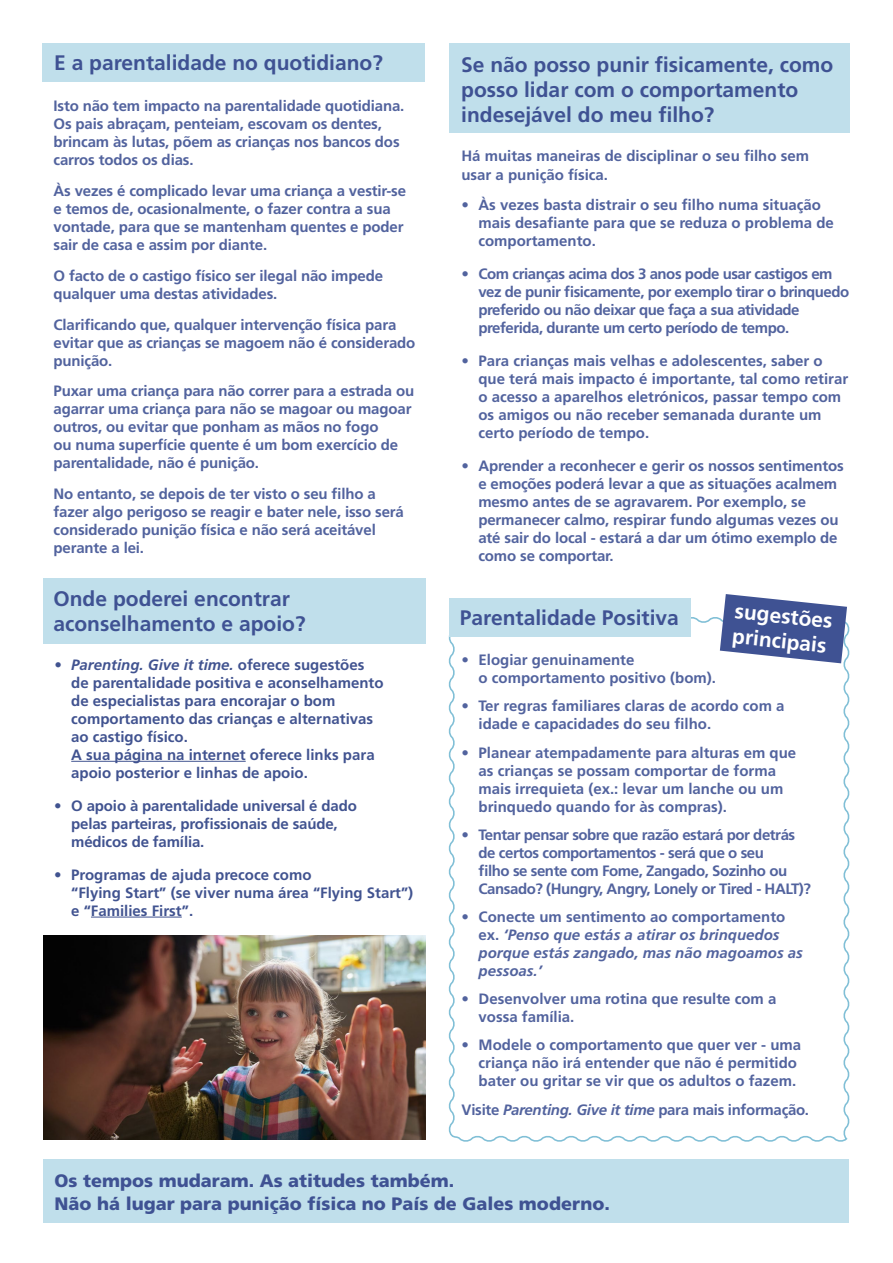
<style>
.page{position:relative;width:893px;height:1263px;background:#fff}
.page>*{position:absolute;margin:0;border:0;box-sizing:border-box;transform-origin:0 0}
.t1{font:700 21px/25.2px "Frutiger LT Std";color:#3f5293}
.t2{font:700 21px/25.2px "Frutiger LT Std";color:#fff}
.t3{font:900 18px/22.5px "Frutiger LT Std";color:#3f5293}
.t4{font:700 15px/18px "Frutiger LT Std";letter-spacing:-.01em;color:#52639e}
.t5{font:700 15px/18px "Frutiger LT Std";color:#415390}
.t6{font:700 15px/18px "Frutiger LT Std";letter-spacing:-.03em;color:#52639e}
.t7{font:italic 700 15px/18px "Frutiger LT Std";color:#52639e}
.s1{font-style:italic}
.s2{font-style:normal}
</style>
<div class="page">
<div style="left:43px;top:44px;width:382px;height:38px;background:#c0dfeb"></div>
<div style="left:44px;top:578px;width:382px;height:66px;background:#c0dfeb"></div>
<img style="left:44px;top:935px;width:382px;height:204px">
<div style="left:449px;top:44px;width:400px;height:89px;background:#c0dfeb"></div>
<hr style="left:91px;top:917px;width:91px;height:1px;background:#415390">
<svg style="left:448px;top:615px;width:402px;height:527px"></svg>
<hr style="left:71px;top:761px;width:175px;height:1px;background:#415390">
<div style="left:449px;top:598px;width:241px;height:39px;background:#c0dfeb"></div>
<svg style="left:720px;top:594px;width:127px;height:69px"></svg>
<div style="left:44px;top:1159px;width:805px;height:64px;background:#c0dfeb"></div>
<p class="t1" style="left:54px;top:50px;width:330px">E a parentalidade no quotidiano?</p>
<p class="t4" style="left:53px;top:97px;width:352px">Isto não tem impacto na parentalidade quotidiana.<br>Os pais abraçam, penteiam, escovam os dentes, brincam às lutas, põem as crianças nos bancos dos carros todos os dias.</p>
<p class="t4" style="left:53px;top:182px;width:354px">Às vezes é complicado levar uma criança a vestir-se e temos de, ocasionalmente, o fazer contra a sua vontade, para que se mantenham quentes e poder sair de casa e assim por diante.</p>
<p class="t4" style="left:53px;top:267px;width:331px">O facto de o castigo físico ser ilegal não impede qualquer uma destas atividades.</p>
<p class="t4" style="left:53px;top:316px;width:363px">Clarifcando que, qualquer intervenção física para evitar que as crianças se magoem não é considerado punição.</p>
<p class="t4" style="left:53px;top:382px;width:362px">Puxar uma criança para não correr para a estrada ou agarrar uma criança para não se magoar ou magoar outros, ou evitar que ponham as mãos no fogo<br>ou numa superfície quente é um bom exercício de parentalidade, não é punição.</p>
<p class="t4" style="left:53px;top:485px;width:352px">No entanto, se depois de ter visto o seu flho a fazer algo perigoso se reagir e bater nele, isso será considerado punição física e não será aceitável perante a lei.</p>
<p class="t1" style="left:53px;top:586px;width:254px">Onde poderei encontrar aconselhamento e apoio?</p>
<p class="t5" style="left:71px;top:656px;width:314px;text-indent:-17px"><span class="s1">• Parenting. Give it time.</span> oferece sugestões de parentalidade positiva e aconselhamento de especialistas para encorajar o bom comportamento das crianças e alternativas ao castigo físico.<br>A sua página na internet oferece links para apoio posterior e linhas de apoio.</p>
<p class="t5" style="left:71px;top:796px;width:287px;text-indent:-17px">• O apoio à parentalidade universal é dado pelas parteiras, profssionais de saúde, médicos de família.</p>
<p class="t5" style="left:71px;top:865px;width:344px;text-indent:-17px">• Programas de ajuda precoce como<br>“Flying Start” (se viver numa área “Flying Start”) e “Families First”.</p>
<p class="t1" style="left:461px;top:52px;width:374px">Se não posso punir fsicamente, como posso lidar com o comportamento indesejável do meu flho?</p>
<p class="t4" style="left:461px;top:146px;width:349px;line-height:19.5px">Há muitas maneiras de disciplinar o seu flho sem usar a punição física.</p>
<p class="t4" style="left:478px;top:196px;width:357px;text-indent:-17px">• Às vezes basta distrair o seu flho numa situação mais desafante para que se reduza o problema de comportamento.</p>
<p class="t6" style="left:478px;top:265px;width:372px;text-indent:-17px">• Com crianças acima dos 3 anos pode usar castigos em vez de punir fsicamente, por exemplo tirar o brinquedo preferido ou não deixar que faça a sua atividade preferida, durante um certo período de tempo.</p>
<p class="t4" style="left:478px;top:351px;width:371px;text-indent:-17px">• Para crianças mais velhas e adolescentes, saber o que terá mais impacto é importante, tal como retirar o acesso a aparelhos eletrónicos, passar tempo com os amigos ou não receber semanada durante um certo período de tempo.</p>
<p class="t4" style="left:478px;top:456px;width:367px;text-indent:-17px">• Aprender a reconhecer e gerir os nossos sentimentos e emoções poderá levar a que as situações acalmem mesmo antes de se agravarem. Por exemplo, se permanecer calmo, respirar fundo algumas vezes ou até sair do local - estará a dar um ótimo exemplo de como se comportar.</p>
<p class="t1" style="left:460px;top:605px;width:221px">Parentalidade Positiva</p>
<p class="t2" style="left:736px;top:598px;width:99px;rotate:6deg">sugestões principais</p>
<p class="t4" style="left:479px;top:651px;width:239px;text-indent:-17px">• Elogiar genuinamente<br>o comportamento positivo (bom).</p>
<p class="t4" style="left:479px;top:697px;width:307px;text-indent:-17px">• Ter regras familiares claras de acordo com a idade e capacidades do seu flho.</p>
<p class="t4" style="left:479px;top:743px;width:319px;text-indent:-17px">• Planear atempadamente para alturas em que as crianças se possam comportar de forma mais irrequieta (ex.: levar um lanche ou um brinquedo quando for às compras).</p>
<p class="t6" style="left:479px;top:826px;width:334px;text-indent:-17px">• Tentar pensar sobre que razão estará por detrás de certos comportamentos - será que o seu<br>flho se sente com Fome, Zangado, Sozinho ou Cansado? (Hungry, Angry, Lonely or Tired - HALT)?</p>
<p class="t7" style="left:479px;top:908px;width:326px;text-indent:-17px"><span class="s2">• Conecte um sentimento ao comportamento ex.</span> ‘Penso que estás a atirar os brinquedos porque estás zangado, mas não magoamos as pessoas.’</p>
<p class="t4" style="left:479px;top:990px;width:299px;text-indent:-17px">• Desenvolver uma rotina que resulte com a vossa família.</p>
<p class="t4" style="left:479px;top:1036px;width:324px;text-indent:-17px">• Modele o comportamento que quer ver - uma criança não irá entender que não é permitido bater ou gritar se vir que os adultos o fazem.</p>
<p class="t4" style="left:462px;top:1100px;width:349px">Visite <span class="s1">Parenting. Give it time</span> para mais informação.</p>
<p class="t3" style="left:55px;top:1169px;width:557px">Os tempos mudaram. As atitudes também.<br>Não há lugar para punição física no País de Gales moderno.</p>
</div>
